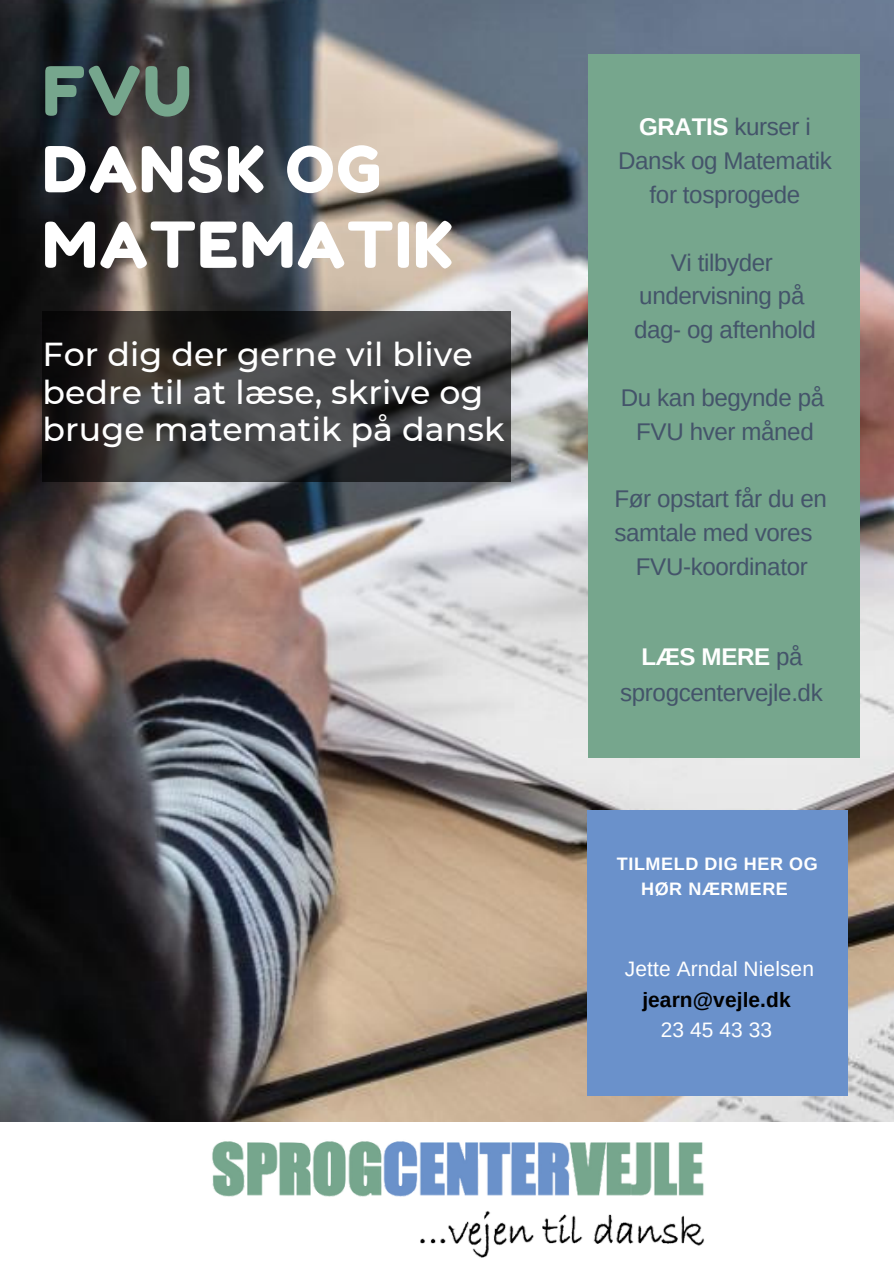
<style>
.page{position:relative;width:894px;height:1264px;background:#fff}
.page>*{position:absolute;margin:0;border:0;box-sizing:border-box;transform-origin:0 0}
.t1{font:67.65px "Fredoka One";color:#76a68d}
.t2{font:63.15px "Fredoka One";letter-spacing:.03em;color:#fff}
.t3{font:500 33.15px/37.2px "Montserrat";color:#fff}
.t4{font:24.15px/33.8px "Arimo";letter-spacing:-.015em;color:#44546a;text-align:center}
.t5{font:700 24.15px "Arimo";letter-spacing:-.015em;color:#fff}
.t6{font:20.85px/30.5px "Arimo";letter-spacing:.005em;color:#fff;text-align:center}
.t7{font:700 18px/24.8px "Arimo";letter-spacing:.03em;color:#fff;text-align:center}
.s1{font-weight:700;color:#fff}
.s2{font-weight:400;color:#44546a}
.s3{font-weight:700;color:#000}
</style>
<div class="page">
<img style="left:0;top:0;width:893px;height:1121px">
<div style="left:587px;top:809px;width:260px;height:286px;background:#6a91cb"></div>
<div style="left:587px;top:54px;width:272px;height:703px;background:#76a68d"></div>
<svg style="left:43px;top:311px;width:468px;height:170px;background:#363636"></svg>
<img style="left:190px;top:1121px;width:549px;height:137px">
<p class="t1" style="left:43px;top:50px;width:151px">FVU</p>
<p class="t2" style="left:43px;top:131px;width:340px">DANSK OG</p>
<p class="t2" style="left:43px;top:206px;width:412px">MATEMATIK</p>
<p class="t3" style="left:43px;top:336px;width:463px">For dig der gerne vil blive bedre til at læse, skrive og bruge matematik på dansk</p>
<p class="t4" style="left:618px;top:110px;width:215px"><span class="s1">GRATIS</span> kurser i<br>Dansk og Matematik for tosprogede</p>
<p class="t4" style="left:670px;top:245px;width:104px">Vi tilbyder</p>
<p class="t4" style="left:639px;top:279px;width:167px">undervisning på</p>
<p class="t4" style="left:634px;top:313px;width:183px">dag- og aftenhold</p>
<p class="t4" style="left:620px;top:380px;width:205px">Du kan begynde på</p>
<p class="t4" style="left:636px;top:414px;width:179px">FVU hver måned</p>
<p class="t4" style="left:614px;top:482px;width:214px">Før opstart får du en</p>
<p class="t4" style="left:614px;top:515px;width:199px">samtale med vores</p>
<p class="t4" style="left:635px;top:549px;width:173px">FVU-koordinator</p>
<p class="t5" style="left:641px;top:643px;width:163px">LÆS MERE <span class="s2">på</span></p>
<p class="t4" style="left:620px;top:675px;width:204px">sprogcentervejle.dk</p>
<p class="t7" style="left:616px;top:851px;width:202px">TILMELD DIG HER OG<br>HØR NÆRMERE</p>
<p class="t6" style="left:624px;top:953px;width:190px">Jette Arndal Nielsen <span class="s3">jearn@vejle.dk</span></p>
<p class="t6" style="left:660px;top:1014px;width:113px">23 45 43 33</p>
</div>
